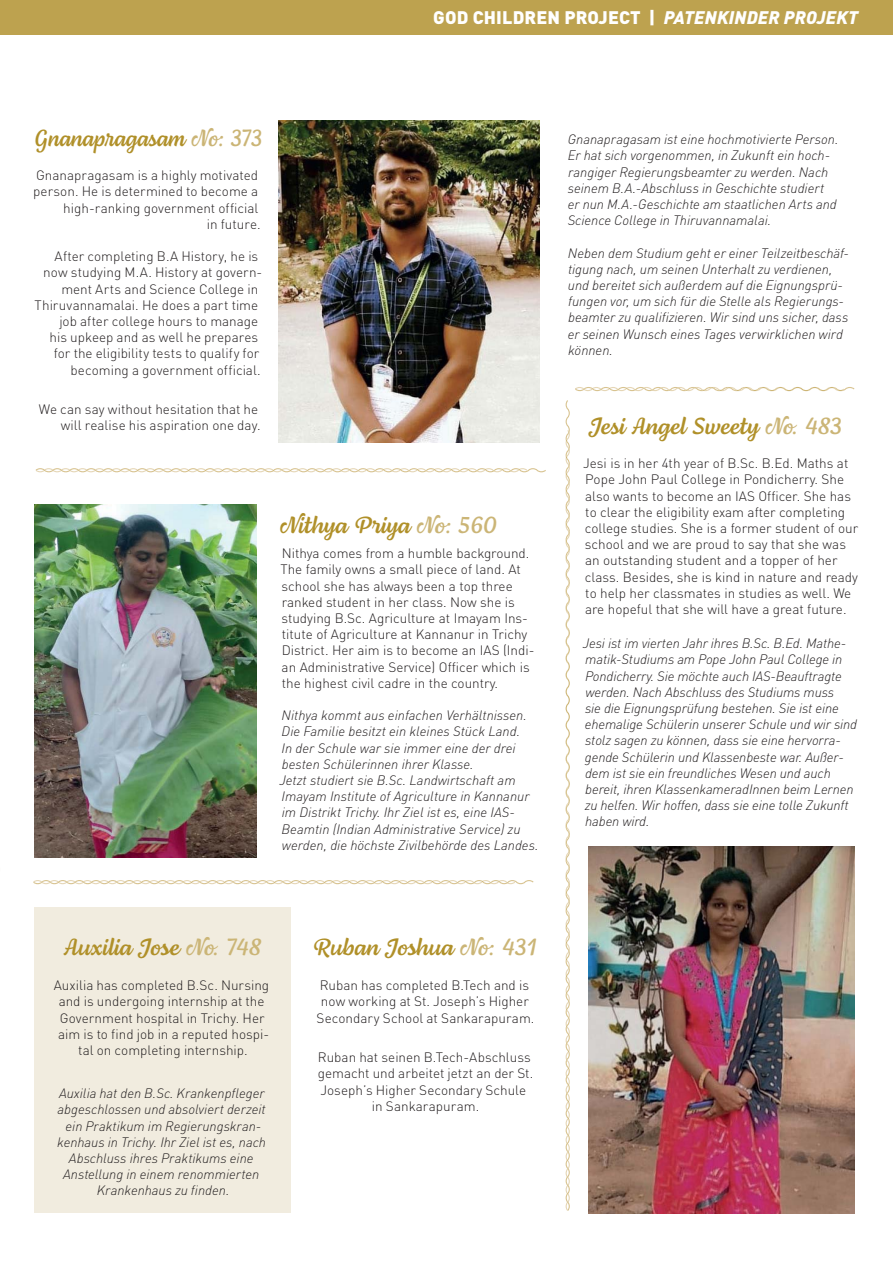
<style>
.page{position:relative;width:893px;height:1263px;background:#fff}
.page>*{position:absolute;margin:0;border:0;box-sizing:border-box;transform-origin:0 0}
.t1{font:24px "Lemongrass Script";color:#b09029}
.t2{font:24px "Lemongrass Script";color:#b09029;scale:.94 1}
.t3{font:900 18px "DINOT";letter-spacing:.01em;color:#fff}
.t4{font:italic 300 13.5px/16.2px "DINOT";letter-spacing:-.005em;color:#231f20}
.t5{font:300 13.5px/16.2px "DINOT";color:#231f20;text-align:center}
.s1{font-style:italic}
.s2{color:#cbb576}
</style>
<div class="page">
<div style="left:0;top:0;width:892px;height:34px;background:#bda24f"></div>
<img style="left:279px;top:121px;width:260px;height:279px">
<svg style="left:575px;top:387px;width:279px;height:4px"></svg>
<img style="left:588px;top:846px;width:266px;height:367px">
<svg style="left:33px;top:400px;width:537px;height:811px"></svg>
<div style="left:34px;top:907px;width:257px;height:306px;background:#f1ecdf"></div>
<h2 class="t3" style="left:433px;top:7px;width:426px">GOD CHILDREN PROJECT | <span class="s1">PATENKINDER PROJEKT</span></h2>
<h1 class="t2" style="left:35px;top:129px;width:243px">Gnanapragasam <span class="s2">No: 373</span></h1>
<p class="t5" style="left:33px;top:169px;width:229px;text-align:right">Gnanapragasam is a highly motivated person. He is determined to become a high-ranking government official<br>in future.</p>
<p class="t5" style="left:55px;top:250px;width:205px">After completing B.A History, he is</p>
<p class="t5" style="left:43px;top:266px;width:220px">now studying M.A. History at govern-</p>
<p class="t5" style="left:61px;top:282px;width:198px">ment Arts and Science College in</p>
<p class="t5" style="left:35px;top:298px;width:225px">Thiruvannamalai. He does a part time</p>
<p class="t5" style="left:59px;top:315px;width:200px">job after college hours to manage</p>
<p class="t5" style="left:50px;top:331px;width:210px">his upkeep and as well he prepares</p>
<p class="t5" style="left:54px;top:347px;width:207px">for the eligibility tests to qualify for</p>
<p class="t5" style="left:71px;top:363px;width:191px">becoming a government official.</p>
<p class="t5" style="left:39px;top:403px;width:223px;text-align:right">We can say without hesitation that he will realise his aspiration one day.</p>
<h1 class="t1" style="left:279px;top:516px;width:219px">Nithya Priya <span class="s2">No: 560</span></h1>
<p class="t5" style="left:280px;top:547px;width:255px;text-align:left">Nithya comes from a humble background.<br>The family owns a small piece of land. At school she has always been a top three ranked student in her class. Now she is studying B.Sc. Agriculture at Imayam Ins&shy;titute of Agriculture at Kannanur in Trichy District. Her aim is to become an IAS (Indi&shy;an Administrative Service) Officer which is the highest civil cadre in the country.</p>
<p class="t4" style="left:279px;top:709px;width:260px">Nithya kommt aus einfachen Verhältnissen.<br>Die Familie besitzt ein kleines Stück Land.<br>In der Schule war sie immer eine der drei besten Schülerinnen ihrer Klasse.<br>Jetzt studiert sie B.Sc. Landwirtschaft am Imayam Institute of Agriculture in Kannanur im Distrikt Trichy. Ihr Ziel ist es, eine IAS-Beamtin (Indian Administrative Service) zu werden, die höchste Zivilbehörde des Landes.</p>
<p class="t4" style="left:567px;top:133px;width:272px">Gnanapragasam ist eine hochmotivierte Person.<br>Er hat sich vorgenommen, in Zukunft ein hoch&shy;rangiger Regierungsbeamter zu werden. Nach seinem B.A.-Abschluss in Geschichte studiert er nun M.A.-Geschichte am staatlichen Arts and Science College in Thiruvannamalai.</p>
<p class="t4" style="left:567px;top:246px;width:283px">Neben dem Studium geht er einer Teilzeitbeschäf&shy;tigung nach, um seinen Unterhalt zu verdienen, und bereitet sich außerdem auf die Eignungsprü&shy;fungen vor, um sich für die Stelle als Regierungs&shy;beamter zu qualifizieren. Wir sind uns sicher, dass er seinen Wunsch eines Tages verwirklichen wird können.</p>
<h1 class="t1" style="left:588px;top:417px;width:255px">Jesi Angel Sweety <span class="s2">No. 483</span></h1>
<p class="t5" style="left:583px;top:457px;width:276px;text-align:left">Jesi is in her 4th year of B.Sc. B.Ed. Maths at Pope John Paul College in Pondicherry. She also wants to become an IAS Officer. She has to clear the eligibility exam after completing college studies. She is a former student of our school and we are proud to say that she was an outstanding student and a topper of her class. Besides, she is kind in nature and ready to help her classmates in studies as well. We are hopeful that she will have a great future.</p>
<p class="t4" style="left:583px;top:637px;width:276px">Jesi ist im vierten Jahr ihres B.Sc. B.Ed. Mathe&shy;matik-Studiums am Pope John Paul College in Pondicherry. Sie möchte auch IAS-Beauftragte werden. Nach Abschluss des Studiums muss<br>sie die Eignungsprüfung bestehen. Sie ist eine ehemalige Schülerin unserer Schule und wir sind stolz sagen zu können, dass sie eine hervorra&shy;gende Schülerin und Klassenbeste war. Außer&shy;dem ist sie ein freundliches Wesen und auch bereit, ihren KlassenkameradInnen beim Lernen zu helfen. Wir hoffen, dass sie eine tolle Zukunft haben wird.</p>
<h1 class="t1" style="left:63px;top:938px;width:199px">Auxilia Jose <span class="s2">No. 748</span></h1>
<h1 class="t1" style="left:312px;top:938px;width:225px">Ruban Joshua <span class="s2">No: 431</span></h1>
<p class="t5" style="left:54px;top:979px;width:217px">Auxilia has completed B.Sc. Nursing and is undergoing internship at the Government hospital in Trichy. Her aim is to find job in a reputed hospi&shy;tal on completing internship.</p>
<p class="t4" style="left:57px;top:1087px;width:210px;text-align:center">Auxilia hat den B.Sc. Krankenpfleger abgeschlossen und absolviert derzeit ein Praktikum im Regierungskran&shy;kenhaus in Trichy. Ihr Ziel ist es, nach Abschluss ihres Praktikums eine Anstellung in einem renommierten Krankenhaus zu finden.</p>
<p class="t5" style="left:316px;top:979px;width:219px">Ruban has completed B.Tech and is now working at St. Joseph’s Higher<br>Secondary School at Sankarapuram.</p>
<p class="t5" style="left:318px;top:1051px;width:217px">Ruban hat seinen B.Tech-Abschluss gemacht und arbeitet jetzt an der St.<br>Joseph’s Higher Secondary Schule in Sankarapuram.</p>
</div>
